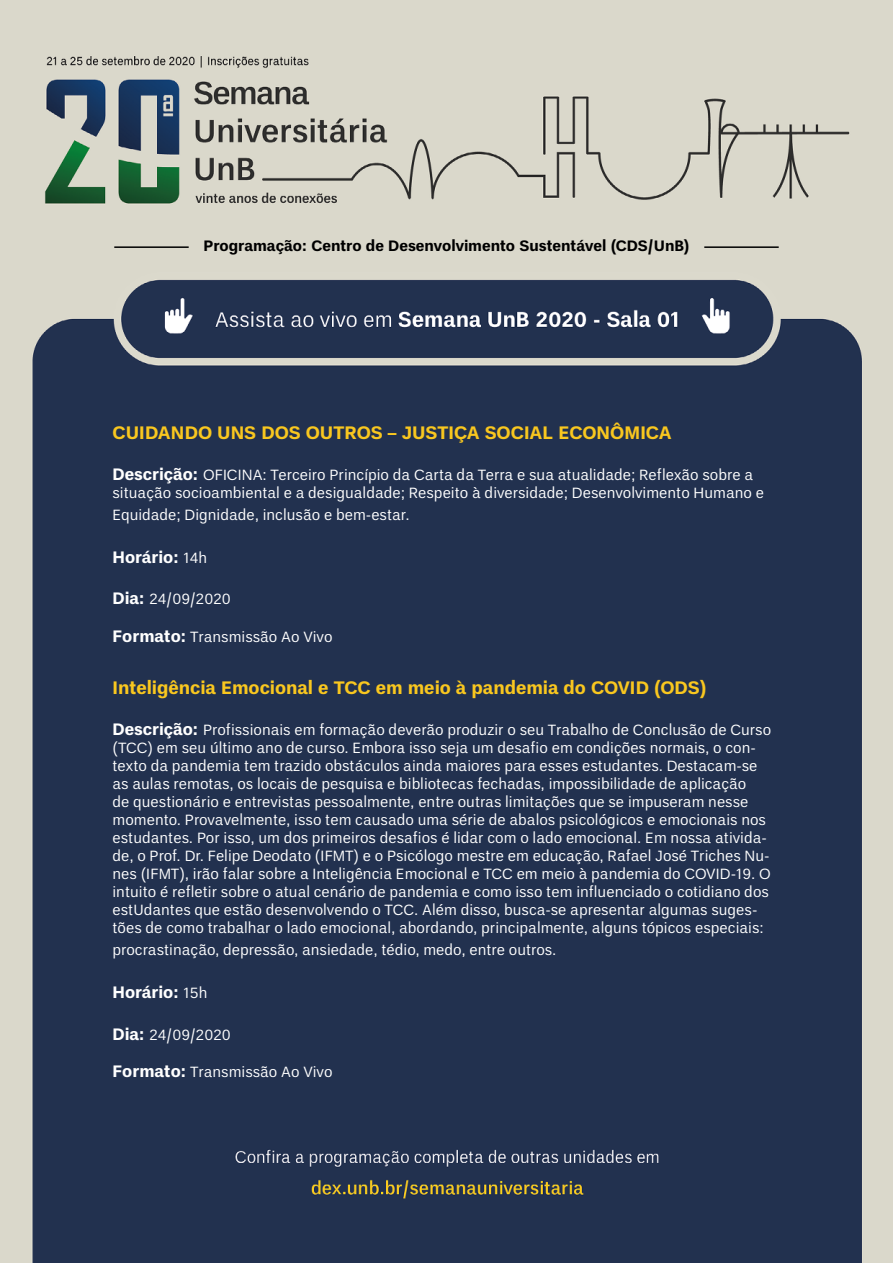
<style>
.page{position:relative;width:893px;height:1263px;background:#fff}
.page>*{position:absolute;margin:0;border:0;box-sizing:border-box;transform-origin:0 0}
.t1{font:700 18px "Un B Pro";color:#f9c71f}
.t2{font:700 16.5px "Un B Pro";color:#fff}
.t3{font:15px/18px "Un B Pro";color:#fff}
.t4{font:700 15px "Un B Pro";color:#000}
.s1{font-weight:700;font-size:16.5px}
.s2{font-weight:400;font-size:15px}
</style>
<div class="page">
<img style="left:0;top:0;width:893px;height:1263px">
<hr style="left:704px;top:246px;width:75px;height:2px;background:#000">
<hr style="left:114px;top:246px;width:75px;height:2px;background:#000">
<p class="t4" style="left:203px;top:237px;width:488px">Programação: Centro de Desenvolvimento Sustentável (CDS/UnB)</p>
<p class="t1" style="left:112px;top:422px;width:561px">CUIDANDO UNS DOS OUTROS – JUSTIÇA SOCIAL ECONÔMICA</p>
<p class="t3" style="left:112px;top:466px;width:653px"><span class="s1">Descrição:</span> OFICINA: Terceiro Princípio da Carta da Terra e sua atualidade; Reflexão sobre a situação socioambiental e a desigualdade; Respeito à diversidade; Desenvolvimento Humano e</p>
<p class="t3" style="left:112px;top:506px;width:299px">Equidade; Dignidade, inclusão e bem-estar.</p>
<p class="t2" style="left:112px;top:548px;width:96px">Horário: <span class="s2">14h</span></p>
<p class="t3" style="left:112px;top:590px;width:120px"><span class="s1">Dia:</span> 24/09/2020</p>
<p class="t3" style="left:112px;top:628px;width:222px"><span class="s1">Formato:</span> Transmissão Ao Vivo</p>
<p class="t1" style="left:112px;top:677px;width:595px">Inteligência Emocional e TCC em meio à pandemia do COVID (ODS)</p>
<p class="t3" style="left:112px;top:721px;width:660px"><span class="s1">Descrição:</span> Profissionais em formação deverão produzir o seu Trabalho de Conclusão de Curso (TCC) em seu último ano de curso. Embora isso seja um desafio em condições normais, o con&shy;texto da pandemia tem trazido obstáculos ainda maiores para esses estudantes. Destacam-se as aulas remotas, os locais de pesquisa e bibliotecas fechadas, impossibilidade de aplicação<br>de questionário e entrevistas pessoalmente, entre outras limitações que se impuseram nesse momento. Provavelmente, isso tem causado uma série de abalos psicológicos e emocionais nos estudantes. Por isso, um dos primeiros desafios é lidar com o lado emocional. Em nossa ativida&shy;de, o Prof. Dr. Felipe Deodato (IFMT) e o Psicólogo mestre em educação, Rafael José Triches Nu&shy;nes (IFMT), irão falar sobre a Inteligência Emocional e TCC em meio à pandemia do COVID-19. O intuito é refletir sobre o atual cenário de pandemia e como isso tem influenciado o cotidiano dos estUdantes que estão desenvolvendo o TCC. Além disso, busca-se apresentar algumas suges&shy;tões de como trabalhar o lado emocional, abordando, principalmente, alguns tópicos especiais:</p>
<p class="t3" style="left:112px;top:941px;width:445px">procrastinação, depressão, ansiedade, tédio, medo, entre outros.</p>
<p class="t2" style="left:112px;top:983px;width:96px">Horário: <span class="s2">15h</span></p>
<p class="t3" style="left:112px;top:1025px;width:120px"><span class="s1">Dia:</span> 24/09/2020</p>
<p class="t3" style="left:112px;top:1063px;width:222px"><span class="s1">Formato:</span> Transmissão Ao Vivo</p>
</div>
